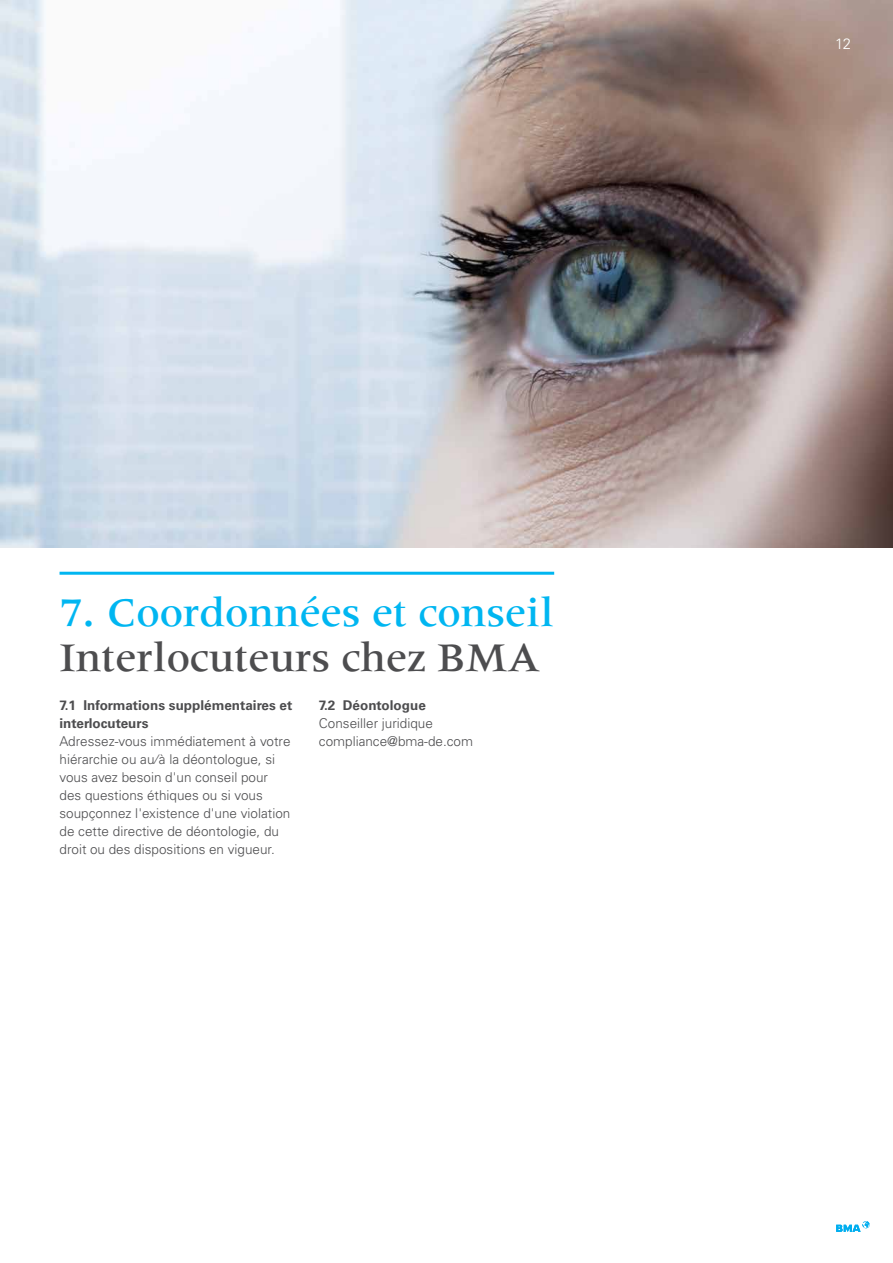
<style>
.page{position:relative;width:893px;height:1263px;background:#fff}
.page>*{position:absolute;margin:0;border:0;box-sizing:border-box;transform-origin:0 0}
.t1{font:500 42px "Meridien LT Std";color:#00b6f1}
.t2{font:500 42px "Meridien LT Std";color:#4d4d4f}
.t3{font:300 15px "Univers LTCYR 45";color:#fff}
.t4{font:300 13.5px/18px "Univers LTCYR 45";color:#4d4d4f}
.t5{font:700 13.5px/18px "Univers LTCYR 65";color:#4d4d4f}
</style>
<div class="page">
<svg style="left:836px;top:1221px;width:34px;height:11px"></svg>
<img style="left:0;top:0;width:893px;height:548px">
<hr style="left:60px;top:572px;width:494px;height:3px;background:#00b6f1">
<h1 class="t1" style="left:60px;top:589px;width:496px">7. Coordonnées et conseil</h1>
<h1 class="t2" style="left:60px;top:634px;width:482px">Interlocuteurs chez BMA</h1>
<p class="t5" style="left:60px;top:695px;width:234px">7.1 Informations supplémentaires et interlocuteurs</p>
<p class="t4" style="left:60px;top:732px;width:233px">Adressez-vous immédiatement à votre hiérarchie ou au/à la déontologue, si vous avez besoin d'un conseil pour des questions éthiques ou si vous soupçonnez l'existence d'une violation de cette directive de déontologie, du droit ou des dispositions en vigueur.</p>
<p class="t5" style="left:319px;top:695px;width:108px">7.2 Déontologue</p>
<p class="t4" style="left:319px;top:714px;width:156px">Conseiller juridique compliance@bma-de.com</p>
<p class="t3" style="left:835px;top:34px;width:17px">12</p>
</div>
